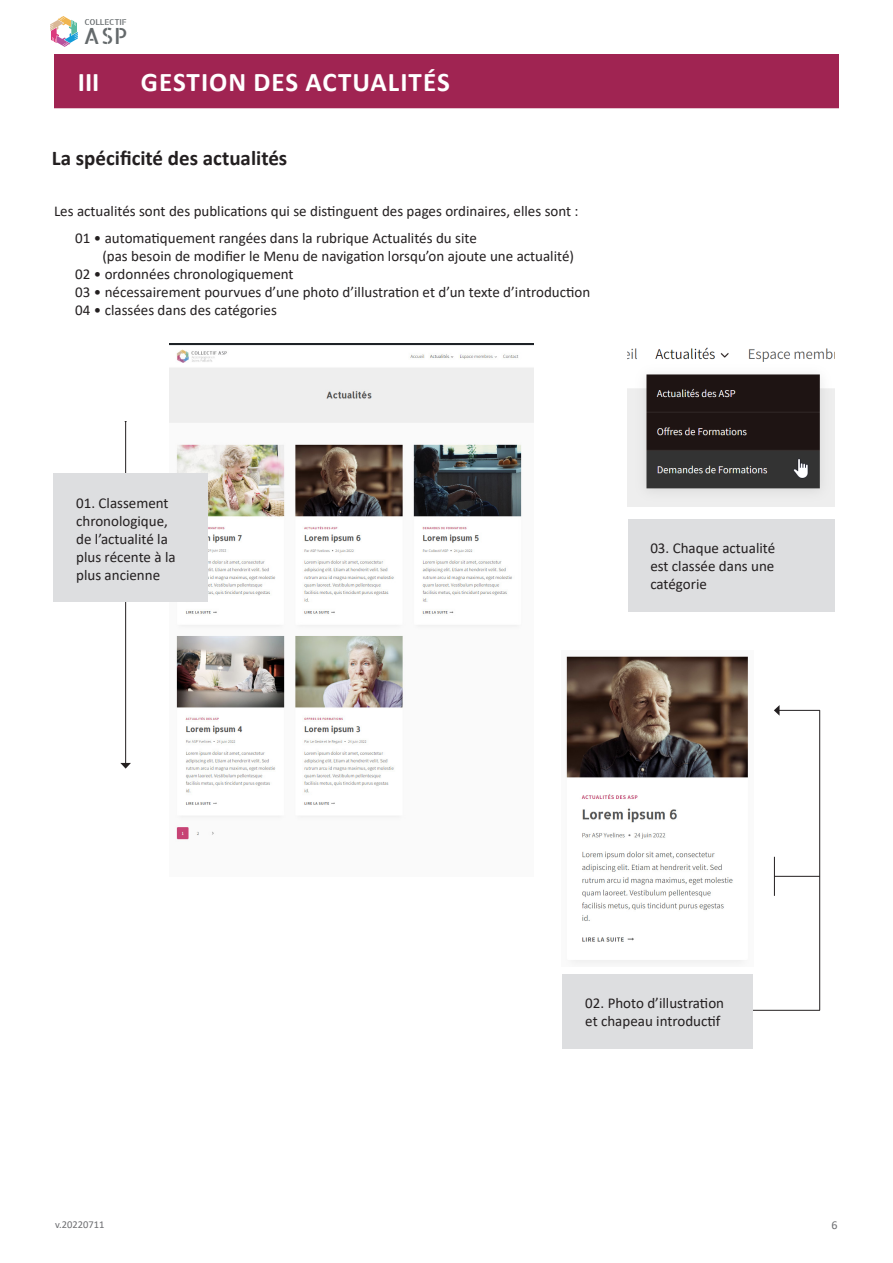
<style>
.page{position:relative;width:893px;height:1263px;background:#fff}
.page>*{position:absolute;margin:0;border:0;box-sizing:border-box;transform-origin:0 0}
.t1{font:700 27px "Calibri";letter-spacing:.04em;color:#fff}
.t2{font:22.35px "Allerta Stencil";color:#64696b}
.t3{font:700 21px "Calibri";color:#231f20}
.t4{font:15px/18px "Calibri";color:#231f20}
.t5{font:12px "Calibri";color:#6c6d70}
.t6{font:10.5px "Calibri";color:#6c6d70}
.t7{font:8.25px "Allerta Stencil";letter-spacing:-.025em;color:#64696b}
</style>
<div class="page">
<svg style="left:50px;top:16px;width:28px;height:31px"></svg>
<div style="left:54px;top:54px;width:785px;height:54px;background:#a02452"></div>
<img style="left:169px;top:343px;width:365px;height:497px">
<hr style="left:125px;top:421px;width:1px;height:343px;background:#231f20">
<svg style="left:120px;top:763px;width:11px;height:6px"></svg>
<div style="left:54px;top:474px;width:154px;height:128px;background:#dddee0"></div>
<img style="left:566px;top:656px;width:182px;height:307px">
<hr style="left:774px;top:857px;width:1px;height:39px;background:#231f20">
<hr style="left:774px;top:876px;width:46px;height:1px;background:#231f20">
<hr style="left:819px;top:710px;width:1px;height:300px;background:#231f20">
<hr style="left:738px;top:1010px;width:82px;height:1px;background:#231f20">
<hr style="left:779px;top:710px;width:41px;height:1px;background:#231f20">
<svg style="left:774px;top:705px;width:5px;height:10px"></svg>
<div style="left:563px;top:974px;width:190px;height:74px;background:#dddee0"></div>
<img style="left:628px;top:347px;width:207px;height:160px">
<div style="left:628px;top:519px;width:207px;height:93px;background:#dddee0"></div>
<p class="t7" style="left:84px;top:17px;width:44px">COLLECTIF</p>
<h2 class="t2" style="left:84px;top:21px;width:45px">ASP</h2>
<p class="t1" style="left:78px;top:63px;width:23px">III</p>
<p class="t1" style="left:141px;top:63px;width:310px">GESTION DES ACTUALITÉS</p>
<p class="t3" style="left:52px;top:143px;width:237px">La spécificité des actualités</p>
<p class="t4" style="left:54px;top:202px;width:526px">Les actualités sont des publications qui se distinguent des pages ordinaires, elles sont :</p>
<p class="t4" style="left:102px;top:229px;width:473px;text-indent:-27px">01 • automatiquement rangées dans la rubrique Actualités du site<br>(pas besoin de modifier le Menu de navigation lorsqu’on ajoute une actualité)</p>
<p class="t4" style="left:75px;top:265px;width:220px">02 • ordonnées chronologiquement</p>
<p class="t4" style="left:75px;top:283px;width:516px">03 • nécessairement pourvues d’une photo d’illustration et d’un texte d’introduction</p>
<p class="t4" style="left:75px;top:301px;width:203px">04 • classées dans des catégories</p>
<p class="t4" style="left:76px;top:493px;width:101px">01. Classement chronologique, de l’actualité la plus récente à la plus ancienne</p>
<p class="t4" style="left:650px;top:539px;width:126px;text-align:justify">03. Chaque actualité est classée dans une catégorie</p>
<p class="t4" style="left:585px;top:993px;width:140px">02. Photo d’illustration et chapeau introductif</p>
<p class="t6" style="left:55px;top:1217px;width:51px">v.20220711</p>
<p class="t5" style="left:832px;top:1217px;width:8px">6</p>
</div>
